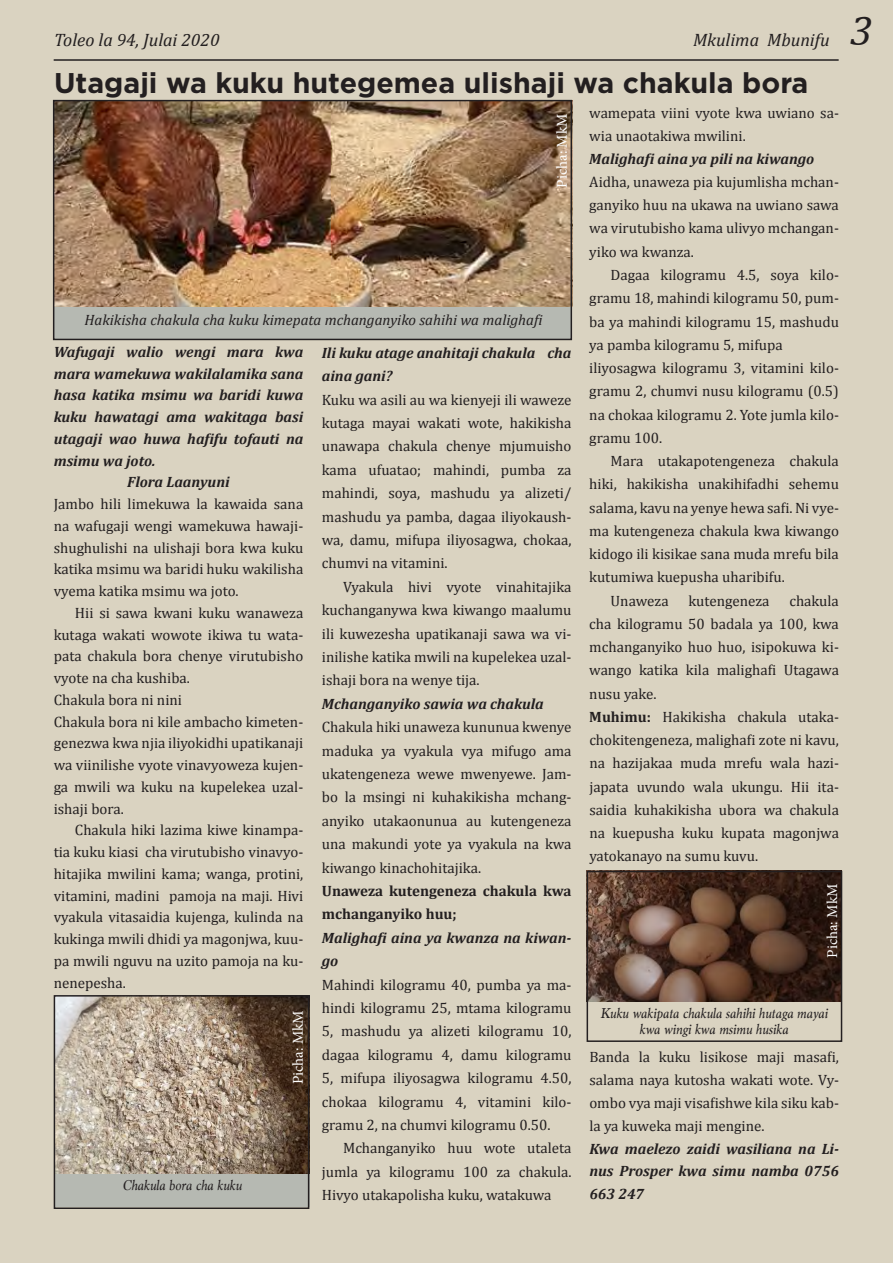
<style>
.page{position:relative;width:893px;height:1263px;background:#dad3c1}
.page>*{position:absolute;margin:0;border:0;box-sizing:border-box;transform-origin:0 0}
.t1{font:italic 42px "Cambria";color:#231f20}
.t2{font:700 28.5px "Gotham";color:#231f20}
.t3{font:italic 18px "Cambria";color:#231f20}
.t4{font:15px/23.2px "Cambria";color:#231f20;text-align:justify}
.t5{font:italic 700 15px/21.8px "Cambria";color:#231f20;text-align:justify}
.t6{font:italic 15px/16.5px "Marion";color:#231f20;text-align:center}
.t7{font:italic 15px "Cambria";color:#231f20}
.t8{font:700 15px/23.4px "Cambria";color:#231f20}
.t9{font:15px "Minion Pro";letter-spacing:-.005em;color:#fff}
.s1{font-weight:700}
</style>
<div class="page">
<div style="left:53px;top:306px;width:517px;height:34px;background:#b6b9b2"></div>
<div style="left:54px;top:1173px;width:255px;height:34px;background:#b6b9b2"></div>
<hr style="left:54px;top:59px;width:785px;height:2px;background:#231f20">
<img style="left:57px;top:998px;width:249px;height:176px">
<img style="left:56px;top:103px;width:513px;height:203px">
<div style="left:53px;top:100px;width:519px;height:240px;border:2px solid #231f20"></div>
<div style="left:54px;top:995px;width:255px;height:214px;border:2px solid #231f20"></div>
<img style="left:586px;top:871px;width:253px;height:131px">
<div style="left:587px;top:871px;width:255px;height:171px;border:2px solid #231f20"></div>
<p class="t3" style="left:54px;top:28px;width:167px">Toleo la 94, Julai 2020</p>
<p class="t3" style="left:693px;top:28px;width:138px">Mkulima Mbunifu</p>
<p class="t2" style="left:54px;top:64px;width:756px">Utagaji wa kuku hutegemea ulishaji wa chakula bora</p>
<p class="t4" style="left:589px;top:101px;width:251px">wamepata viini vyote kwa uwiano sa&shy;wia unaotakiwa mwilini.</p>
<p class="t5" style="left:589px;top:147px;width:227px">Malighafi aina ya pili na kiwango</p>
<p class="t4" style="left:589px;top:170px;width:251px">Aidha, unaweza pia kujumlisha mchan&shy;ganyiko huu na ukawa na uwiano sawa wa virutubisho kama ulivyo mchangan&shy;yiko wa kwanza.</p>
<p class="t4" style="left:589px;top:263px;width:251px;text-indent:21px">Dagaa kilogramu 4.5, soya kilo&shy;gramu 18, mahindi kilogramu 50, pum&shy;ba ya mahindi kilogramu 15, mashudu ya pamba kilogramu 5, mifupa</p>
<p class="t4" style="left:589px;top:356px;width:251px">iliyosagwa kilogramu 3, vitamini kilo&shy;gramu 2, chumvi nusu kilogramu (0.5) na chokaa kilogramu 2. Yote jumla kilo&shy;gramu 100.</p>
<p class="t4" style="left:589px;top:449px;width:251px;text-indent:21px">Mara utakapotengeneza chakula hiki, hakikisha unakihifadhi sehemu salama, kavu na yenye hewa safi. Ni vye&shy;ma kutengeneza chakula kwa kiwango kidogo ili kisikae sana muda mrefu bila kutumiwa kuepusha uharibifu.</p>
<p class="t4" style="left:611px;top:589px;width:60px">Unaweza</p>
<p class="t4" style="left:688px;top:589px;width:83px">kutengeneza</p>
<p class="t9" style="left:552px;top:187px;width:76px;rotate:-90deg">Picha: MkM</p>
<p class="t7" style="left:85px;top:309px;width:459px">Hakikisha chakula cha kuku kimepata mchanganyiko sahihi wa malighafi</p>
<p class="t5" style="left:322px;top:340px;width:251px;line-height:23.4px">Ili kuku atage anahitaji chakula cha aina gani?</p>
<p class="t4" style="left:322px;top:388px;width:251px">Kuku wa asili au wa kienyeji ili waweze kutaga mayai wakati wote, hakikisha unawapa chakula chenye mjumuisho kama ufuatao; mahindi, pumba za mahindi, soya, mashudu ya alizeti/ mashudu ya pamba, dagaa iliyokaush&shy;wa, damu, mifupa iliyosagwa, chokaa, chumvi na vitamini.</p>
<p class="t4" style="left:322px;top:575px;width:251px;text-indent:21px">Vyakula hivi vyote vinahitajika kuchanganywa kwa kiwango maalumu ili kuwezesha upatikanaji sawa wa vi&shy;inilishe katika mwili na kupelekea uzal&shy;ishaji bora na wenye tija.</p>
<p class="t5" style="left:322px;top:692px;width:223px">Mchanganyiko sawia wa chakula</p>
<p class="t4" style="left:322px;top:715px;width:251px">Chakula hiki unaweza kununua kwenye maduka ya vyakula vya mifugo ama ukatengeneza wewe mwenyewe. Jam&shy;bo la msingi ni kuhakikisha mchang&shy;anyiko utakaonunua au kutengeneza una makundi yote ya vyakula na kwa kiwango kinachohitajika.</p>
<p class="t8" style="left:322px;top:879px;width:251px">Unaweza kutengeneza chakula kwa mchanganyiko huu;</p>
<p class="t5" style="left:322px;top:925px;width:251px;line-height:23.4px">Malighafi aina ya kwanza na kiwan&shy;go</p>
<p class="t4" style="left:322px;top:973px;width:251px">Mahindi kilogramu 40, pumba ya ma&shy;hindi kilogramu 25, mtama kilogramu 5, mashudu ya alizeti kilogramu 10, dagaa kilogramu 4, damu kilogramu 5, mifupa iliyosagwa kilogramu 4.50, chokaa kilogramu 4, vitamini kilo&shy;gramu 2, na chumvi kilogramu 0.50.</p>
<p class="t4" style="left:322px;top:1136px;width:251px;text-indent:21px">Mchanganyiko huu wote utaleta jumla ya kilogramu 100 za chakula.<br>Hivyo utakapolisha kuku, watakuwa</p>
<p class="t5" style="left:54px;top:340px;width:251px">Wafugaji walio wengi mara kwa mara wamekuwa wakilalamika sana hasa katika msimu wa baridi kuwa kuku hawatagi ama wakitaga basi utagaji wao huwa hafifu tofauti na msimu wa joto.</p>
<p class="t5" style="left:127px;top:471px;width:104px">Flora Laanyuni</p>
<p class="t4" style="left:54px;top:493px;width:251px;line-height:21.8px">Jambo hili limekuwa la kawaida sana na wafugaji wengi wamekuwa hawaji&shy;shughulishi na ulishaji bora kwa kuku katika msimu wa baridi huku wakilisha vyema katika msimu wa joto.</p>
<p class="t4" style="left:54px;top:602px;width:251px;line-height:21.8px;text-indent:21px">Hii si sawa kwani kuku wanaweza kutaga wakati wowote ikiwa tu wata&shy;pata chakula bora chenye virutubisho vyote na cha kushiba.</p>
<p class="t4" style="left:54px;top:688px;width:130px">Chakula bora ni nini</p>
<p class="t4" style="left:54px;top:710px;width:251px;line-height:21.8px">Chakula bora ni kile ambacho kimeten&shy;genezwa kwa njia iliyokidhi upatikanaji wa viinilishe vyote vinavyoweza kujen&shy;ga mwili wa kuku na kupelekea uzal&shy;ishaji bora.</p>
<p class="t4" style="left:54px;top:819px;width:251px;line-height:21.8px;text-indent:21px">Chakula hiki lazima kiwe kinampa&shy;tia kuku kiasi cha virutubisho vinavyo&shy;hitajika mwilini kama; wanga, protini, vitamini, madini pamoja na maji. Hivi vyakula vitasaidia kujenga, kulinda na kukinga mwili dhidi ya magonjwa, kuu&shy;pa mwili nguvu na uzito pamoja na ku&shy;nenepesha.</p>
<p class="t4" style="left:589px;top:589px;width:251px;text-indent:200px">chakula cha kilogramu 50 badala ya 100, kwa mchanganyiko huo huo, isipokuwa ki&shy;wango katika kila malighafi Utagawa nusu yake.</p>
<p class="t4" style="left:589px;top:705px;width:251px"><span class="s1">Muhimu:</span> Hakikisha chakula utaka&shy;chokitengeneza, malighafi zote ni kavu, na hazijakaa muda mrefu wala hazi&shy;japata uvundo wala ukungu. Hii ita&shy;saidia kuhakikisha ubora wa chakula na kuepusha kuku kupata magonjwa yatokanayo na sumu kuvu.</p>
<p class="t9" style="left:822px;top:958px;width:76px;rotate:-90deg">Picha: MkM</p>
<p class="t6" style="left:600px;top:1004px;width:229px">Kuku wakipata chakula sahihi hutaga mayai kwa wingi kwa msimu husika</p>
<p class="t9" style="left:288px;top:1084px;width:76px;rotate:-90deg">Picha: MkM</p>
<p class="t4" style="left:589px;top:1045px;width:251px">Banda la kuku lisikose maji masafi, salama naya kutosha wakati wote. Vy&shy;ombo vya maji visafishwe kila siku kab&shy;la ya kuweka maji mengine.</p>
<p class="t5" style="left:589px;top:1137px;width:251px;line-height:22.5px">Kwa maelezo zaidi wasiliana na Li&shy;nus Prosper kwa simu namba 0756<br>663 247</p>
<p class="t6" style="left:123px;top:1177px;width:121px">Chakula bora cha kuku</p>
<p class="t1" style="left:850px;top:1px;width:24px">3</p>
</div>
